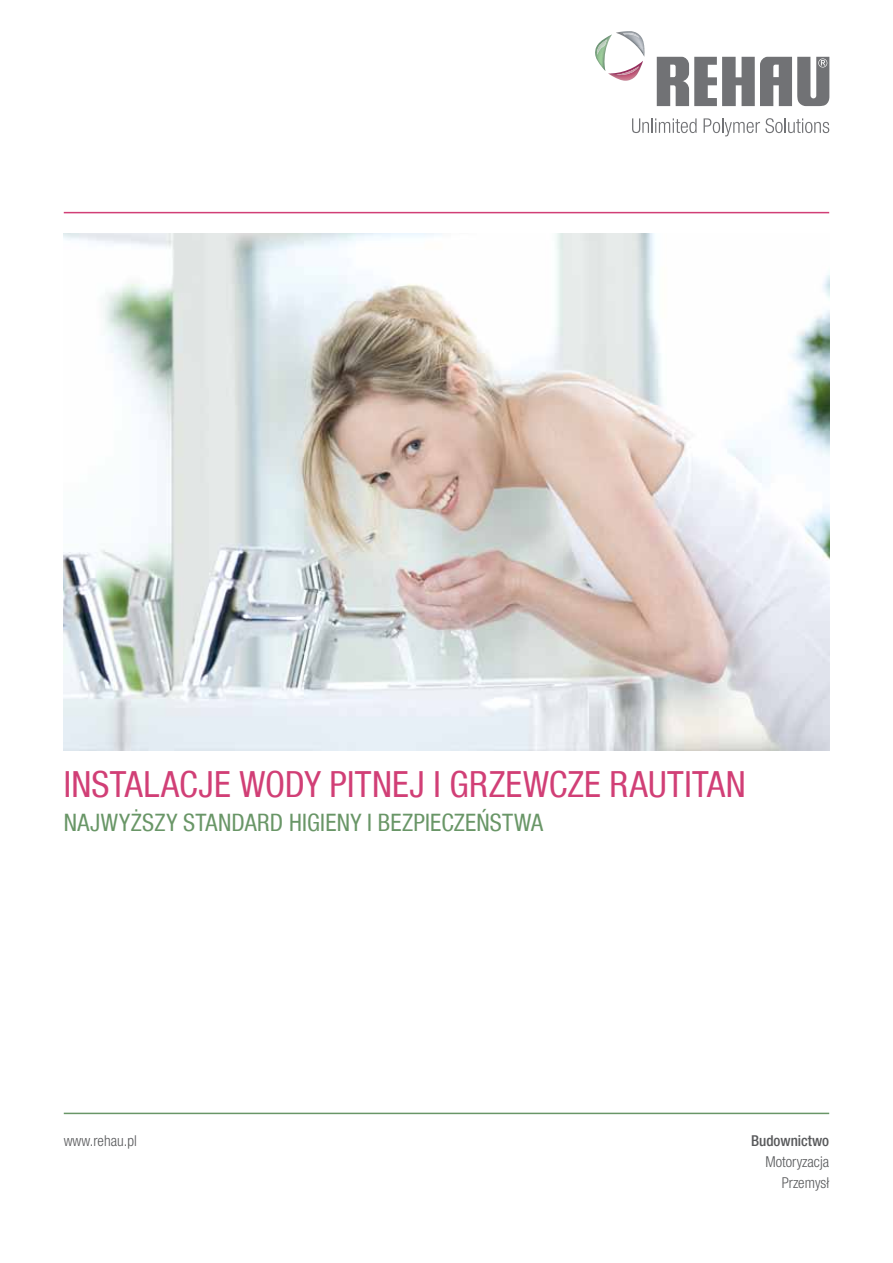
<style>
.page{position:relative;width:893px;height:1263px;background:#fff}
.page>*{position:absolute;margin:0;border:0;box-sizing:border-box;transform-origin:0 0}
.t1{font:condensed 36px "Helvetica Neue LT Com";letter-spacing:.005em;color:#d13f76}
.t2{font:condensed 24px "Helvetica Neue LT Com";letter-spacing:.01em;color:#699667}
.t3{font:300 condensed 15px/21px "Helvetica Neue LT Com";color:#58595b;text-align:right}
.t4{font:500 condensed 15px "Helvetica Neue LT Com";color:#58595b}
</style>
<div class="page">
<img style="left:64px;top:234px;width:765px;height:516px">
<svg style="left:632px;top:118px;width:65px;height:15px"></svg>
<svg style="left:704px;top:118px;width:125px;height:18px"></svg>
<svg style="left:657px;top:57px;width:172px;height:49px"></svg>
<svg style="left:595px;top:31px;width:49px;height:50px"></svg>
<img style="left:597px;top:39px;width:10px;height:16px">
<img style="left:616px;top:66px;width:23px;height:9px">
<img style="left:623px;top:33px;width:16px;height:5px">
<hr style="left:64px;top:1113px;width:765px;height:1px;background:#699667">
<hr style="left:64px;top:212px;width:765px;height:1px;background:#d13f76">
<h1 class="t1" style="left:64px;top:763px;width:684px">INSTALACJE WODY PITNEJ I GRZEWCZE RAUTITAN</h1>
<p class="t2" style="left:64px;top:808px;width:481px">NAJWYŻSZY STANDARD HIGIENY I BEZPIECZEŃSTWA</p>
<p class="t3" style="left:64px;top:1130px;width:74px">www.rehau.pl</p>
<p class="t4" style="left:751px;top:1132px;width:80px">Budownictwo</p>
<p class="t3" style="left:766px;top:1151px;width:65px">Motoryzacja<br>Przemysł</p>
</div>
